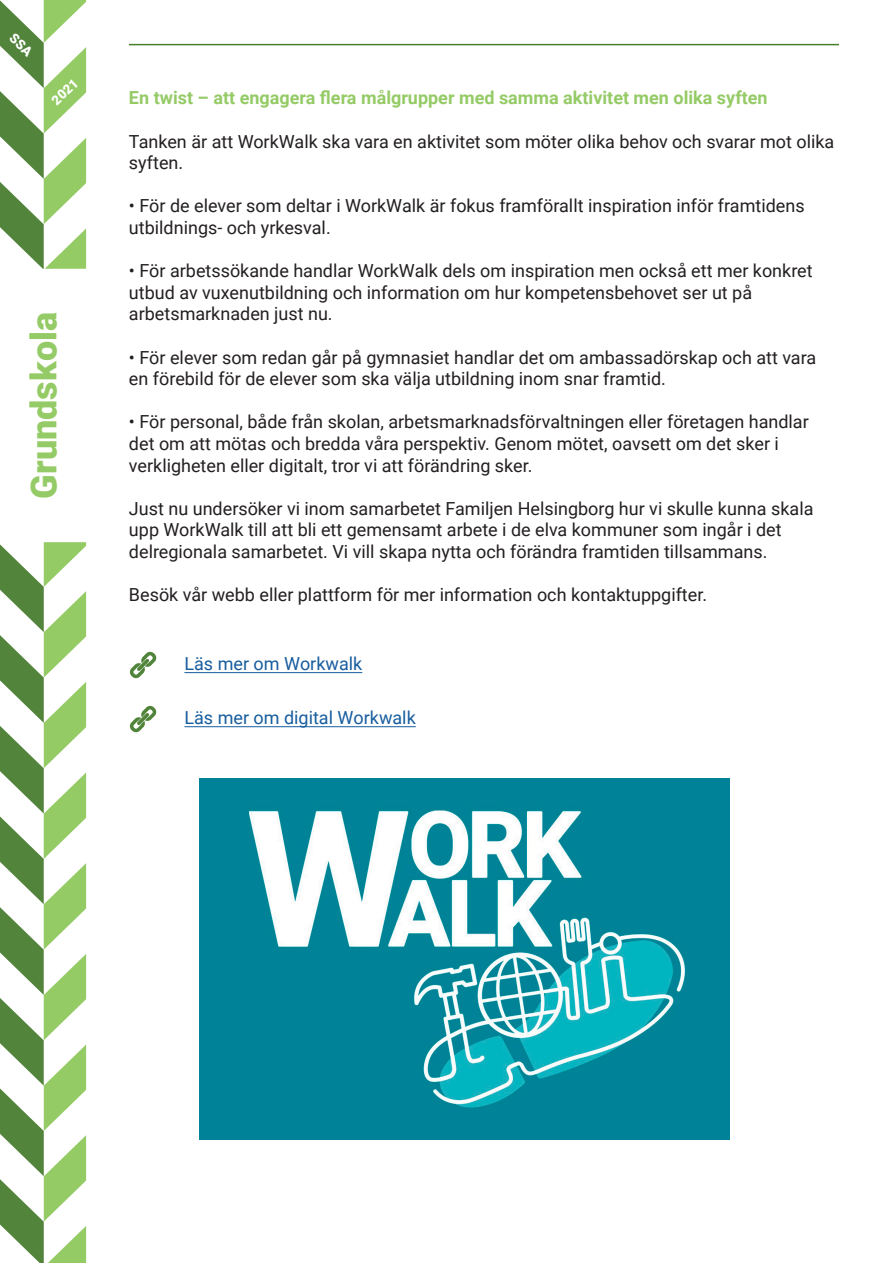
<style>
.page{position:relative;width:893px;height:1263px;background:#fff}
.page>*{position:absolute;margin:0;border:0;box-sizing:border-box;transform-origin:0 0}
.t1{font:900 36px "Roboto";color:#95cb66}
.Styckeformat_1{font:18px/21.6px "Roboto";color:#231f20}
.Styckeformat_1-2{font:700 18px "Roboto";color:#95cb66}
.t2{font:18px "Roboto";color:#175d9e}
.t3{font:900 13.35px "Roboto";color:#fff}
</style>
<div class="page">
<svg style="left:0;top:542px;width:86px;height:721px"></svg>
<svg style="left:129px;top:651px;width:28px;height:28px"></svg>
<hr style="left:129px;top:44px;width:710px;height:1px;background:#45802a">
<svg style="left:129px;top:705px;width:28px;height:28px"></svg>
<img style="left:200px;top:778px;width:530px;height:362px">
<hr style="left:184px;top:672px;width:178px;height:1px;background:#175d9e">
<hr style="left:184px;top:726px;width:232px;height:1px;background:#175d9e">
<svg style="left:0;top:0;width:86px;height:269px"></svg>
<p class="t3" style="left:47px;top:95px;width:32px;rotate:-43deg">2021</p>
<p class="t1" style="left:19px;top:499px;width:188px;rotate:-90deg">Grundskola</p>
<p class="Styckeformat_1-2" style="left:129px;top:85px;width:640px">En twist – att engagera flera målgrupper med samma aktivitet men olika syften</p>
<p class="Styckeformat_1" style="left:129px;top:130px;width:707px">Tanken är att WorkWalk ska vara en aktivitet som möter olika behov och svarar mot olika syften.</p>
<p class="Styckeformat_1" style="left:129px;top:194px;width:677px">• För de elever som deltar i WorkWalk är fokus framförallt inspiration inför framtidens utbildnings- och yrkesval.</p>
<p class="Styckeformat_1" style="left:129px;top:259px;width:685px">• För arbetssökande handlar WorkWalk dels om inspiration men också ett mer konkret utbud av vuxenutbildning och information om hur kompetensbehovet ser ut på arbetsmarknaden just nu.</p>
<p class="Styckeformat_1" style="left:129px;top:346px;width:689px">• För elever som redan går på gymnasiet handlar det om ambassadörskap och att vara en förebild för de elever som ska välja utbildning inom snar framtid.</p>
<p class="Styckeformat_1" style="left:129px;top:410px;width:681px">• För personal, både från skolan, arbetsmarknadsförvaltningen eller företagen handlar det om att mötas och bredda våra perspektiv. Genom mötet, oavsett om det sker i verkligheten eller digitalt, tror vi att förändring sker.</p>
<p class="Styckeformat_1" style="left:129px;top:497px;width:686px">Just nu undersöker vi inom samarbetet Familjen Helsingborg hur vi skulle kunna skala upp WorkWalk till att bli ett gemensamt arbete i de elva kommuner som ingår i det delregionala samarbetet. Vi vill skapa nytta och förändra framtiden tillsammans.</p>
<p class="Styckeformat_1" style="left:129px;top:583px;width:580px">Besök vår webb eller plattform för mer information och kontaktuppgifter.</p>
<p class="t2" style="left:184px;top:650px;width:179px">Läs mer om Workwalk</p>
<p class="t2" style="left:184px;top:705px;width:233px">Läs mer om digital Workwalk</p>
</div>
